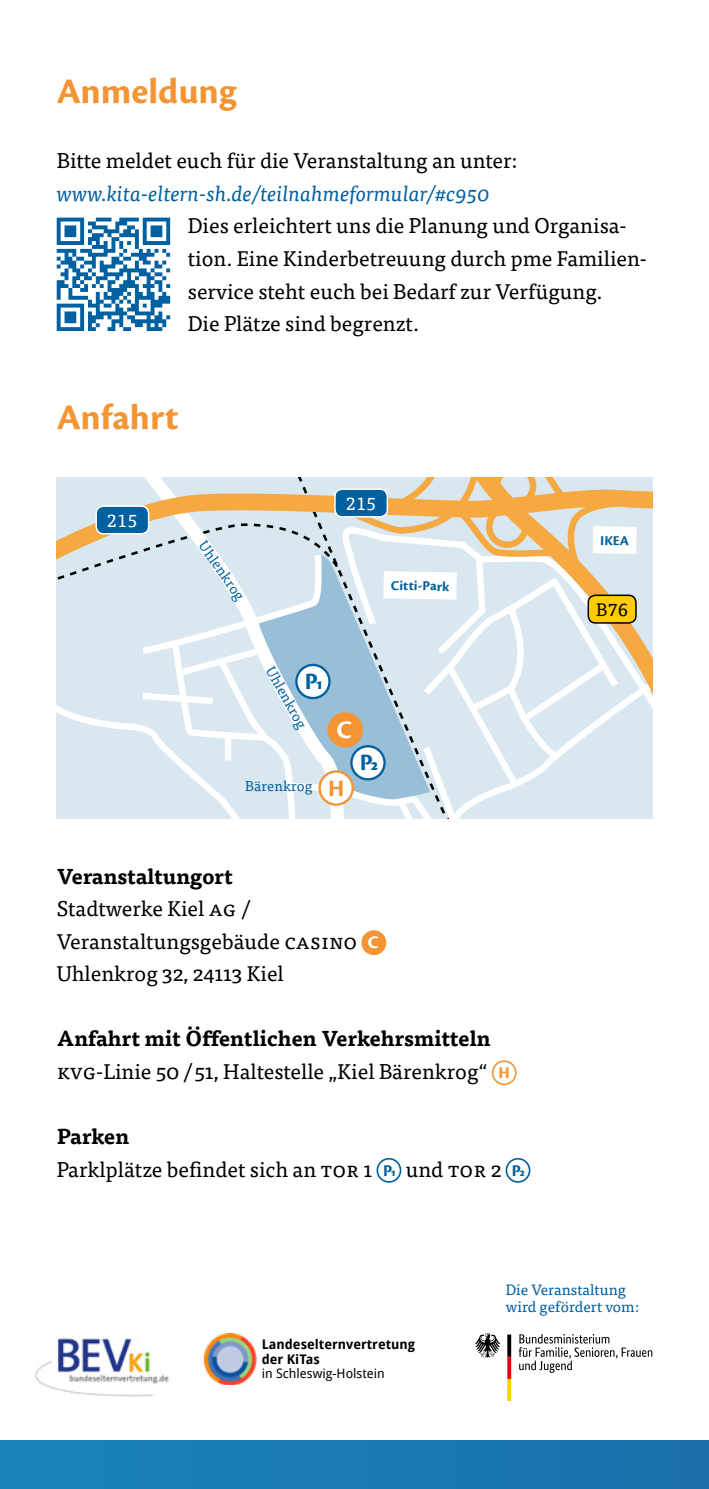
<style>
.page{position:relative;width:709px;height:1489px;background:#fff}
.page>*{position:absolute;margin:0;border:0;box-sizing:border-box;transform-origin:0 0}
.HL_2{font:700 37.5px "Cronos Pro";color:#f49432}
.Fließtext{font:700 26.25px "Cronos Pro";color:#fff}
.Fließtext-2{font:700 24.5px "Cronos Pro";color:#0060a0}
.Fließtext-3{font:700 24.5px "Cronos Pro";color:#f49432}
.Fließtext-4{font:21.25px/32.5px "Tisa Pro";color:#000}
.HL_Fließtext{font:700 21.25px "Tisa Pro";color:#000}
.Titel_Vortrag{font:italic 21.25px "Tisa Pro";color:#0060a0}
.Fließtext-5{font:700 18.25px "Cronos Pro";color:#fff}
.Fließtext-6{font:18px "Tisa Pro";color:#fff}
.Fließtext-7{font:18px "Tisa Pro";color:#000}
.Fließtext-8{font:700 17px "Cronos Pro";color:#0060a0}
.Fließtext-9{font:700 17px "Cronos Pro";color:#f49432}
.t1{font:15px/17.5px "Tisa Pro";color:#0060a0}
.Fließtext-10{font:14.25px "Tisa Pro";color:#0060a0}
.Fließtext-11{font:700 14.25px "Cronos Pro";color:#0060a0}
.t2{font:700 13.25px "Droid Sans";color:#000}
.t3{font:13px "Droid Sans";color:#000}
</style>
<div class="page">
<div style="left:361px;top:930px;width:25px;height:25px;background:#f49432;border-radius:50%"></div>
<div style="left:492px;top:1060px;width:24px;height:25px;border:2px solid #f49432;border-radius:50%"></div>
<div style="left:376px;top:1157px;width:25px;height:25px;border:2px solid #0060a0;border-radius:50%"></div>
<div style="left:505px;top:1157px;width:25px;height:25px;border:2px solid #0060a0;border-radius:50%"></div>
<svg style="left:57px;top:217px;width:113px;height:114px"></svg>
<img style="left:35px;top:1338px;width:170px;height:58px">
<img style="left:205px;top:1333px;width:52px;height:51px">
<svg style="left:519px;top:1334px;width:133px;height:38px"></svg>
<svg style="left:475px;top:1333px;width:25px;height:24px"></svg>
<svg style="left:507px;top:1334px;width:4px;height:66px"></svg>
<div style="left:0;top:1440px;width:709px;height:48px;background:#1a7ab3"></div>
<svg style="left:57px;top:477px;width:595px;height:341px;background:#d7dfdf"></svg>
<div style="left:320px;top:771px;width:33px;height:33px;background:#fff;border-radius:50%"></div>
<div style="left:318px;top:770px;width:36px;height:35px;border:2px solid #f49432;border-radius:50%"></div>
<div style="left:296px;top:665px;width:33px;height:33px;background:#fff;border-radius:50%"></div>
<div style="left:295px;top:663px;width:36px;height:36px;border:2px solid #0060a0;border-radius:50%"></div>
<div style="left:351px;top:746px;width:33px;height:33px;background:#fff;border-radius:50%"></div>
<div style="left:350px;top:745px;width:36px;height:35px;border:2px solid #0060a0;border-radius:50%"></div>
<div style="left:327px;top:712px;width:36px;height:35px;background:#f49432;border-radius:50%"></div>
<p class="HL_2" style="left:57px;top:70px;width:181px">Anmeldung</p>
<p class="Fließtext-4" style="left:57px;top:143px;width:462px">Bitte meldet euch für die Veranstaltung an unter:</p>
<p class="Titel_Vortrag" style="left:57px;top:178px;width:435px">www.kita-eltern-sh.de/teilnahmeformular/#c950</p>
<p class="Fließtext-4" style="left:188px;top:208px;width:458px">Dies erleichtert uns die Planung und Organisa&shy;tion. Eine Kinderbetreuung durch pme Familien&shy;service steht euch bei Bedarf zur Verfügung.<br>Die Plätze sind begrenzt.</p>
<p class="HL_2" style="left:57px;top:395px;width:123px">Anfahrt</p>
<p class="Fließtext-6" style="left:107px;top:507px;width:32px">215</p>
<p class="Fließtext-10" style="left:211px;top:536px;width:70px;rotate:55deg">Uhlenkrog</p>
<p class="Fließtext-6" style="left:346px;top:490px;width:32px">215</p>
<p class="Fließtext-11" style="left:391px;top:577px;width:60px;rotate:1deg">Citti-Park</p>
<p class="Fließtext-10" style="left:279px;top:662px;width:70px;rotate:61deg">Uhlenkrog</p>
<p class="Fließtext-2" style="left:305px;top:667px;width:20px">P1</p>
<p class="Fließtext" style="left:336px;top:714px;width:17px">C</p>
<p class="Fließtext-10" style="left:245px;top:775px;width:69px">Bärenkrog</p>
<p class="Fließtext-3" style="left:328px;top:774px;width:18px">H</p>
<p class="Fließtext-2" style="left:360px;top:748px;width:20px">P2</p>
<p class="HL_Fließtext" style="left:57px;top:859px;width:178px">Veranstaltungort</p>
<p class="Fließtext-4" style="left:57px;top:891px;width:195px">Stadtwerke Kiel AG /</p>
<p class="Fließtext-4" style="left:57px;top:923px;width:286px">Veranstaltungsgebäude CAS INO</p>
<p class="Fließtext-5" style="left:368px;top:932px;width:12px">C</p>
<p class="Fließtext-4" style="left:57px;top:956px;width:229px">Uhlenkrog 32, 24113 Kiel</p>
<p class="HL_Fließtext" style="left:57px;top:1021px;width:435px">Anfahrt mit Öffentlichen Verkehrsmitteln</p>
<p class="Fließtext-4" style="left:57px;top:1053px;width:432px">KVG-Linie 50/ 51, Haltestelle „Kiel Bärenkrog“</p>
<p class="Fließtext-9" style="left:498px;top:1063px;width:13px">H</p>
<p class="HL_Fließtext" style="left:57px;top:1119px;width:74px">Parken</p>
<p class="Fließtext-4" style="left:57px;top:1151px;width:278px">Parklplätze befindet sich an TOR</p>
<p class="Fließtext-4" style="left:363px;top:1151px;width:10px">1</p>
<p class="Fließtext-8" style="left:383px;top:1160px;width:14px">P1</p>
<p class="Fließtext-4" style="left:406px;top:1151px;width:56px">und TOR</p>
<p class="Fließtext-4" style="left:490px;top:1151px;width:12px">2</p>
<p class="Fließtext-8" style="left:512px;top:1160px;width:15px">P2</p>
<p class="Fließtext-11" style="left:600px;top:532px;width:30px;rotate:1deg">IKEA</p>
<p class="Fließtext-7" style="left:596px;top:596px;width:33px">B76</p>
<p class="t2" style="left:262px;top:1334px;width:155px">Landeselternvertretung</p>
<p class="t2" style="left:262px;top:1349px;width:59px">der KiTas</p>
<p class="t3" style="left:262px;top:1364px;width:124px">in Schleswig-Holstein</p>
<p class="t1" style="left:506px;top:1279px;width:135px">Die Veranstaltung wird gefördert vom:</p>
</div>
